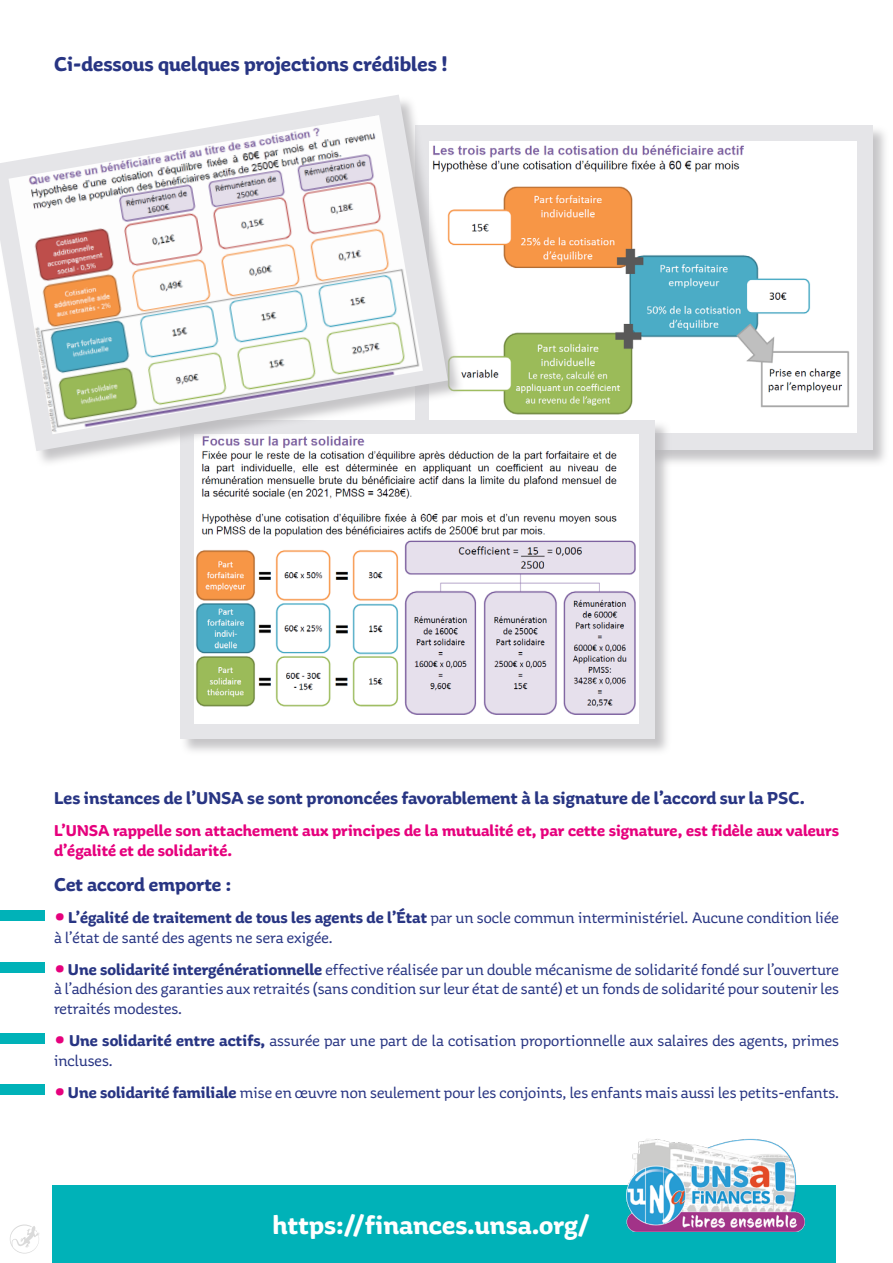
<style>
.page{position:relative;width:893px;height:1263px;background:#fff}
.page>*{position:absolute;margin:0;border:0;box-sizing:border-box;transform-origin:0 0}
.t1{font:700 27px "Aniuk";color:#fff}
.t2{font:700 21px "Aniuk";color:#283583}
.t3{font:700 19.5px "Aniuk";color:#283583}
.t4{font:700 18px "Aniuk";color:#283583}
.t5{font:16.5px/19.8px "Aniuk";color:#283583}
.t6{font:700 16.5px/19.8px "Aniuk";color:#e6007d}
.s1{font-size:37.5px;color:#e6007d}
.s2{font-weight:700}
</style>
<div class="page">
<div style="left:415px;top:125px;width:475px;height:342px;background:#b4b3b6;opacity:.75"></div>
<div style="left:415px;top:125px;width:458px;height:325px;background:#e5e5e8"></div>
<img style="left:464px;top:141px;width:392px;height:291px">
<div style="left:180px;top:420px;width:492px;height:336px;background:#b4b3b6;opacity:.75"></div>
<div style="left:180px;top:420px;width:475px;height:319px;background:#e5e5e8"></div>
<img style="left:195px;top:434px;width:443px;height:290px">
<div style="left:0;top:95px;width:464px;height:373px;background:#b4b3b6;opacity:.75"></div>
<svg style="left:0;top:95px;width:448px;height:356px"></svg>
<img style="left:9px;top:115px;width:414px;height:319px">
<div style="left:52px;top:1185px;width:784px;height:78px;background:#00b2b8"></div>
<img style="left:627px;top:1139px;width:177px;height:93px">
<div style="left:0;top:911px;width:44px;height:10px;background:#00b2b8"></div>
<div style="left:0;top:962px;width:44px;height:11px;background:#00b2b8"></div>
<div style="left:0;top:1033px;width:44px;height:10px;background:#00b2b8"></div>
<div style="left:0;top:1085px;width:44px;height:10px;background:#00b2b8"></div>
<svg style="left:10px;top:1224px;width:29px;height:29px"></svg>
<p class="t2" style="left:54px;top:51px;width:395px">Ci-dessous quelques projections crédibles !</p>
<p class="t4" style="left:54px;top:787px;width:752px">Les instances de l’UNSA se sont prononcées favorablement à la signature de l’accord sur la PSC.</p>
<p class="t6" style="left:54px;top:820px;width:786px">L’UNSA rappelle son attachement aux principes de la mutualité et, par cette signature, est fidèle aux valeurs d’égalité et de solidarité.</p>
<p class="t3" style="left:54px;top:873px;width:179px">Cet accord emporte :</p>
<p class="t5" style="left:54px;top:907px;width:786px"><span class="s1">•</span> <span class="s2">L’égalité de traitement de tous les agents de l’État</span> par un socle commun interministériel. Aucune condition liée à l’état de santé des agents ne sera exigée.</p>
<p class="t5" style="left:54px;top:959px;width:786px;text-align:justify"><span class="s1">•</span><span class="s2">Une solidarité intergénérationnelle</span> effective réalisée par un double mécanisme de solidarité fondé sur l’ouverture à l’adhésion des garanties aux retraités (sans condition sur leur état de santé) et un fonds de solidarité pour soutenir les retraités modestes.</p>
<p class="t5" style="left:54px;top:1030px;width:786px"><span class="s1">•</span> <span class="s2">Une solidarité entre actifs,</span> assurée par une part de la cotisation proportionnelle aux salaires des agents, primes incluses.</p>
<p class="t5" style="left:54px;top:1082px;width:786px"><span class="s1">•</span><span class="s2">Une solidarité familiale</span> mise en œuvre non seulement pour les conjoints, les enfants mais aussi les petits-enfants.</p>
<p class="t1" style="left:273px;top:1208px;width:318px">https://finances.unsa.org/</p>
</div>
